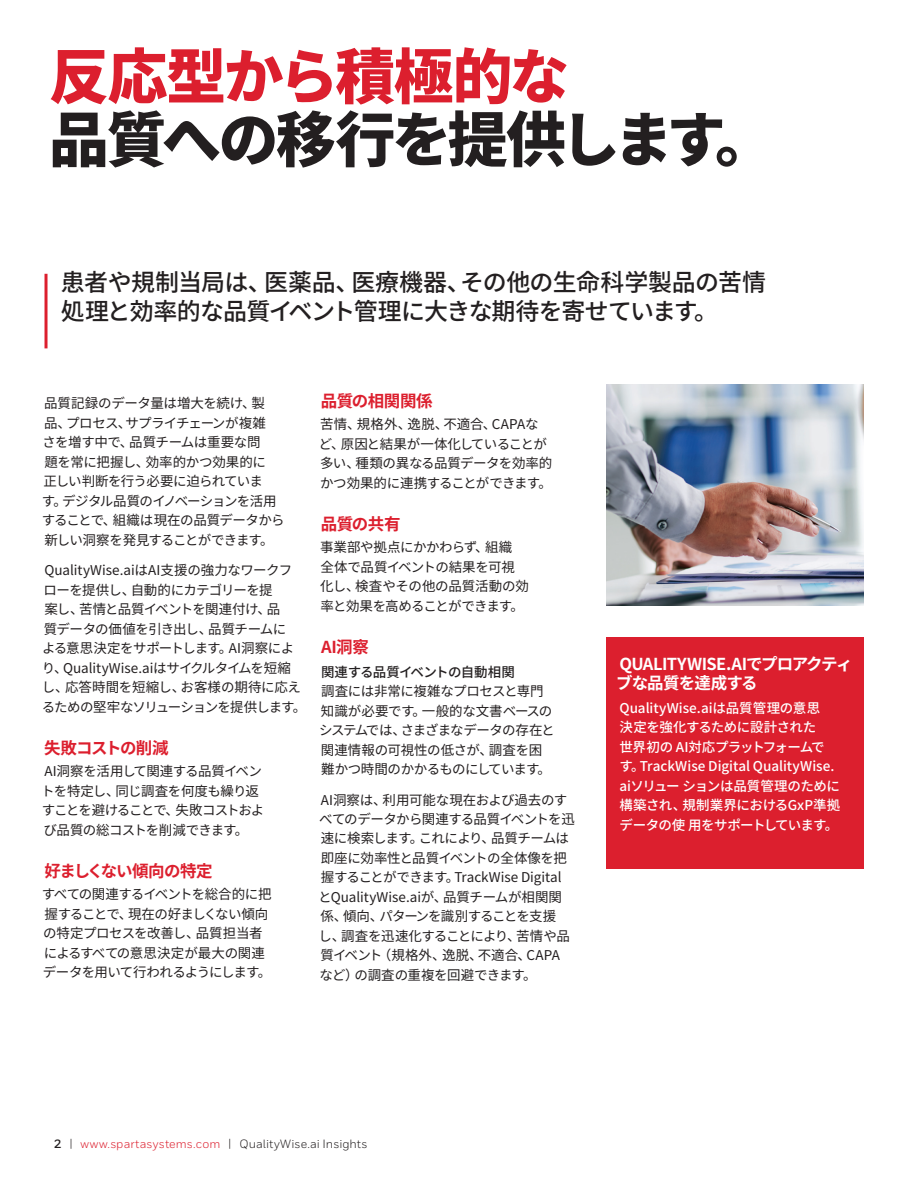
<style>
.page{position:relative;width:918px;height:1188px;background:#fff}
.page>*{position:absolute;margin:0;border:0;box-sizing:border-box;transform-origin:0 0}
.t1{font:800 60px "Source Han Sans";letter-spacing:-.065em;color:#231f20}
.t2{font:800 60px "Source Han Sans";letter-spacing:-.035em;color:#dc1f2e}
.t3{font:500 24px/28.5px "Source Han Sans";letter-spacing:-.03em;color:#231f20}
.t4{font:700 16.5px/19.5px "Source Han Sans";letter-spacing:-.045em;color:#fff}
.t5{font:700 16.5px "Source Han Sans";letter-spacing:-.04em;color:#dc1f2e}
.t6{font:700 16.5px "Source Han Sans";letter-spacing:-.06em;color:#dc1f2e}
.t7{font:13.5px/19.5px "Source Han Sans";letter-spacing:-.03em;color:#231f20}
.t8{font:500 13.5px/19.5px "Source Han Sans";letter-spacing:-.01em;color:#fff}
.t9{font:500 13.5px "Source Han Sans";letter-spacing:-.04em;color:#231f20}
.t10{font:12px "Honeywell Sans";letter-spacing:.005em;color:#231f20}
.s1{font-weight:700}
.s2{color:#dc1f2e}
</style>
<div class="page">
<img style="left:606px;top:384px;width:258px;height:222px">
<div style="left:606px;top:637px;width:258px;height:231px;background:#dc1f2e"></div>
<hr style="left:45px;top:274px;width:3px;height:74px;background:#dc1f2e">
<h1 class="t2" style="left:49px;top:43px;width:522px">反応型から積極的な</h1>
<h1 class="t1" style="left:49px;top:106px;width:728px">品質への移行を提供します。</h1>
<h2 class="t3" style="left:61px;top:269px;width:707px">患者や規制当局は、医薬品、医療機器、その他の生命科学製品の苦情処理と効率的な品質イベント管理に大きな期待を寄せています。</h2>
<p class="t7" style="left:42px;top:394px;width:244px">品質記録のデータ量は増大を続け、製<br>品、プロセス、サプライチェーンが複雑<br>さを増す中で、品質チームは重要な問<br>題を常に把握し、効率的かつ効果的に<br>正しい判断を行う必要に迫られていま<br>す。デジタル品質のイノベーションを活用することで、組織は現在の品質データから新しい洞察を発見することができます。</p>
<p class="t7" style="left:42px;top:561px;width:266px">QualityWise.aiはAI支援の強力なワークフローを提供し、自動的にカテゴリーを提<br>案し、苦情と品質イベントを関連付け、品<br>質データの価値を引き出し、品質チームに<br>よる意思決定をサポートします。AI洞察により、QualityWise.aiはサイクルタイムを短縮し、応答時間を短縮し、お客様の期待に応えるための堅牢なソリューションを提供します。</p>
<p class="t6" style="left:44px;top:739px;width:126px">失敗コストの削減</p>
<p class="t7" style="left:41px;top:762px;width:225px">AI洞察を活用して関連する品質イベントを特定し、同じ調査を何度も繰り返すことを避けることで、失敗コストおよび品質の総コストを削減できます。</p>
<p class="t5" style="left:44px;top:862px;width:170px">好ましくない傾向の特定</p>
<p class="t7" style="left:42px;top:885px;width:231px">すべての関連するイベントを総合的に把握することで、現在の好ましくない傾向の特定プロセスを改善し、品質担当者によるすべての意思決定が最大の関連データを用いて行われるようにします。</p>
<p class="t5" style="left:321px;top:392px;width:113px">品質の相関関係</p>
<p class="t7" style="left:319px;top:415px;width:235px">苦情、規格外、逸脱、不適合、CAPAなど、原因と結果が一体化していることが多い、種類の異なる品質データを効率的かつ効果的に連携することができます。</p>
<p class="t5" style="left:321px;top:515px;width:81px">品質の共有</p>
<p class="t7" style="left:320px;top:538px;width:210px">事業部や拠点にかかわらず、組織全体で品質イベントの結果を可視化し、検査やその他の品質活動の効率と効果を高めることができます。</p>
<p class="t5" style="left:321px;top:638px;width:49px">AI洞察</p>
<p class="t9" style="left:321px;top:664px;width:195px">関連する品質イベントの自動相関</p>
<p class="t7" style="left:319px;top:682px;width:237px">調査には非常に複雑なプロセスと専門知識が必要です。一般的な文書ベースのシステムでは、さまざまなデータの存在と関連情報の可視性の低さが、調査を困難かつ時間のかかるものにしています。</p>
<p class="t7" style="left:318px;top:790px;width:258px">AI洞察は、利用可能な現在および過去のすべてのデータから関連する品質イベントを迅速に検索します。これにより、品質チームは即座に効率性と品質イベントの全体像を把握することができます。TrackWise DigitalとQualityWise.aiが、品質チームが相関関係、傾向、パターンを識別することを支援<br>し、調査を迅速化することにより、苦情や品質イベント（規格外、逸脱、不適合、CAPA<br>など）の調査の重複を回避できます。</p>
<p class="t4" style="left:616px;top:654px;width:238px">QUALITYWISE.AIでプロアクティブな品質を達成する</p>
<p class="t8" style="left:620px;top:699px;width:222px">QualityWise.aiは品質管理の意思<br>決定を強化するために設計された<br>世界初の AI対応プラットフォームです。TrackWise Digital QualityWise. aiソリュー ションは品質管理のために構築され、規制業界におけるGxP準拠データの使 用をサポートしています。</p>
<p class="t10" style="left:54px;top:1136px;width:315px"><span class="s1">2</span> | <span class="s2">www.spartasystems.com</span> | QualityWise.ai Insights</p>
</div>
